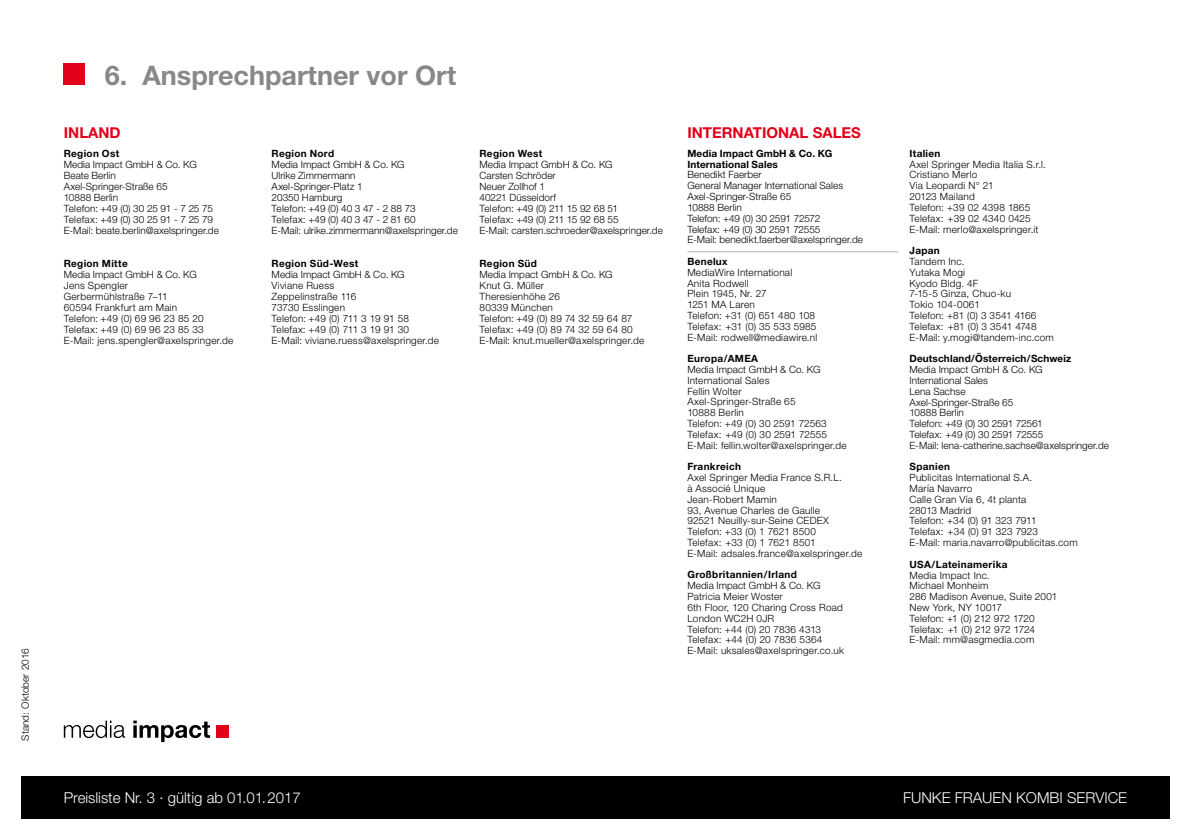
<style>
.page{position:relative;width:1191px;height:840px;background:#fff}
.page>*{position:absolute;margin:0;border:0;box-sizing:border-box;transform-origin:0 0}
.t1{font:700 27px "Helvetica Neue";color:#87888a}
.t2{font:300 15px "Helvetica Neue";color:#fff}
.t3{font:700 15px "Helvetica Neue";color:#e2001a}
.t4{font:300 10px/10.8px "Helvetica Neue";letter-spacing:.015em;color:#000}
.t5{font:700 10px "Helvetica Neue";letter-spacing:.03em;color:#000}
.t6{font:700 10px/10.8px "Helvetica Neue";letter-spacing:.01em;color:#000}
</style>
<div class="page">
<div style="left:21px;top:775px;width:1148px;height:43px;background:#000"></div>
<div style="left:64px;top:64px;width:21px;height:21px;background:#e2001a"></div>
<svg style="left:64px;top:720px;width:61px;height:17px"></svg>
<svg style="left:133px;top:720px;width:77px;height:21px"></svg>
<div style="left:216px;top:724px;width:12px;height:12px;background:#e2001a"></div>
<hr style="left:687px;top:251px;width:211px;height:1px;background:#b1b3b4">
<p class="t4" style="left:20px;top:740px;width:94px;rotate:-90deg">Stand: Oktober 2016</p>
<h1 class="t1" style="left:105px;top:59px;width:353px">6. Ansprechpartner vor Ort</h1>
<h2 class="t3" style="left:64px;top:123px;width:58px">INLAND</h2>
<h2 class="t3" style="left:687px;top:123px;width:175px">INTERNATIONAL SALES</h2>
<p class="t6" style="left:687px;top:147px;width:146px">Media Impact GmbH &amp; Co. KG<br>International Sales</p>
<p class="t4" style="left:687px;top:169px;width:177px">Benedikt Faerber<br>General Manager International Sales<br>Axel-Springer-Straße 65<br>10888 Berlin<br>Telefon: +49 (0) 30 2591 72572<br>Telefax: +49 (0) 30 2591 72555<br>E-Mail: benedikt.faerber@axelspringer.de</p>
<p class="t5" style="left:687px;top:255px;width:42px">Benelux</p>
<p class="t4" style="left:687px;top:266px;width:131px">MediaWire International<br>Anita Rodwell<br>Plein 1945, Nr. 27<br>1251 MA Laren<br>Telefon: +31 (0) 651 480 108<br>Telefax: +31 (0) 35 533 5985<br>E-Mail: rodwell@mediawire.nl</p>
<p class="t5" style="left:687px;top:352px;width:72px">Europa/AMEA</p>
<p class="t4" style="left:687px;top:363px;width:161px">Media Impact GmbH &amp; Co. KG<br>International Sales<br>Fellin Wolter<br>Axel-Springer-Straße 65<br>10888 Berlin<br>Telefon: +49 (0) 30 2591 72563<br>Telefax: +49 (0) 30 2591 72555<br>E-Mail: fellin.wolter@axelspringer.de</p>
<p class="t5" style="left:687px;top:460px;width:55px">Frankreich</p>
<p class="t4" style="left:687px;top:471px;width:176px">Axel Springer Media France S.R.L.<br>à Associé Unique<br>Jean-Robert Mamin<br>93, Avenue Charles de Gaulle<br>92521 Neuilly-sur-Seine CEDEX<br>Telefon: +33 (0) 1 7621 8500<br>Telefax: +33 (0) 1 7621 8501<br>E-Mail: adsales.france@axelspringer.de</p>
<p class="t5" style="left:687px;top:568px;width:111px">Großbritannien/Irland</p>
<p class="t4" style="left:687px;top:579px;width:158px">Media Impact GmbH &amp; Co. KG<br>Patricia Meier Woster<br>6th Floor, 120 Charing Cross Road<br>London WC2H 0JR<br>Telefon: +44 (0) 20 7836 4313<br>Telefax: +44 (0) 20 7836 5364<br>E-Mail: uksales@axelspringer.co.uk</p>
<p class="t5" style="left:64px;top:147px;width:57px">Region Ost</p>
<p class="t4" style="left:64px;top:158px;width:157px">Media Impact GmbH &amp; Co. KG<br>Beate Berlin<br>Axel-Springer-Straße 65<br>10888 Berlin<br>Telefon: +49 (0) 30 25 91 - 7 25 75<br>Telefax: +49 (0) 30 25 91 - 7 25 79<br>E-Mail: beate.berlin@axelspringer.de</p>
<p class="t5" style="left:64px;top:257px;width:65px">Region Mitte</p>
<p class="t4" style="left:64px;top:268px;width:171px">Media Impact GmbH &amp; Co. KG<br>Jens Spengler<br>Gerbermühlstraße 7–11<br>60594 Frankfurt am Main<br>Telefon: +49 (0) 69 96 23 85 20<br>Telefax: +49 (0) 69 96 23 85 33<br>E-Mail: jens.spengler@axelspringer.de</p>
<p class="t5" style="left:272px;top:147px;width:64px">Region Nord</p>
<p class="t4" style="left:272px;top:158px;width:188px">Media Impact GmbH &amp; Co. KG<br>Ulrike Zimmermann<br>Axel-Springer-Platz 1<br>20350 Hamburg<br>Telefon: +49 (0) 40 3 47 - 2 88 73<br>Telefax: +49 (0) 40 3 47 - 2 81 60<br>E-Mail: ulrike.zimmermann@axelspringer.de</p>
<p class="t5" style="left:272px;top:257px;width:88px">Region Süd-West</p>
<p class="t4" style="left:272px;top:268px;width:169px">Media Impact GmbH &amp; Co. KG<br>Viviane Ruess<br>Zeppelinstraße 116<br>73730 Esslingen<br>Telefon: +49 (0) 711 3 19 91 58<br>Telefax: +49 (0) 711 3 19 91 30<br>E-Mail: viviane.ruess@axelspringer.de</p>
<p class="t5" style="left:479px;top:147px;width:64px">Region West</p>
<p class="t4" style="left:479px;top:158px;width:185px">Media Impact GmbH &amp; Co. KG<br>Carsten Schröder<br>Neuer Zollhof 1<br>40221 Düsseldorf<br>Telefon: +49 (0) 211 15 92 68 51<br>Telefax: +49 (0) 211 15 92 68 55<br>E-Mail: carsten.schroeder@axelspringer.de</p>
<p class="t5" style="left:479px;top:257px;width:59px">Region Süd</p>
<p class="t4" style="left:479px;top:268px;width:166px">Media Impact GmbH &amp; Co. KG<br>Knut G. Müller<br>Theresienhöhe 26<br>80339 München<br>Telefon: +49 (0) 89 74 32 59 64 87<br>Telefax: +49 (0) 89 74 32 59 64 80<br>E-Mail: knut.mueller@axelspringer.de</p>
<p class="t5" style="left:909px;top:147px;width:32px">Italien</p>
<p class="t4" style="left:909px;top:158px;width:138px">Axel Springer Media Italia S.r.l.<br>Cristiano Merlo<br>Via Leopardi N° 21<br>20123 Mailand<br>Telefon: +39 02 4398 1865<br>Telefax: +39 02 4340 0425<br>E-Mail: merlo@axelspringer.it</p>
<p class="t5" style="left:909px;top:244px;width:32px">Japan</p>
<p class="t4" style="left:909px;top:255px;width:146px">Tandem Inc.<br>Yutaka Mogi<br>Kyodo Bldg. 4F<br>7-15-5 Ginza, Chuo-ku<br>Tokio 104-0061<br>Telefon: +81 (0) 3 3541 4166<br>Telefax: +81 (0) 3 3541 4748<br>E-Mail: y.mogi@tandem-inc.com</p>
<p class="t6" style="left:909px;top:353px;width:163px">Deutschland/Österreich/Schweiz</p>
<p class="t4" style="left:909px;top:363px;width:201px">Media Impact GmbH &amp; Co. KG<br>International Sales<br>Lena Sachse<br>Axel-Springer-Straße 65<br>10888 Berlin<br>Telefon: +49 (0) 30 2591 72561<br>Telefax: +49 (0) 30 2591 72555<br>E-Mail: lena-catherine.sachse@axelspringer.de</p>
<p class="t5" style="left:909px;top:460px;width:42px">Spanien</p>
<p class="t4" style="left:909px;top:471px;width:170px">Publicitas International S.A.<br>María Navarro<br>Calle Gran Vía 6, 4t planta<br>28013 Madrid<br>Telefon: +34 (0) 91 323 7911<br>Telefax: +34 (0) 91 323 7923<br>E-Mail: maria.navarro@publicitas.com</p>
<p class="t5" style="left:909px;top:557px;width:99px">USA/Lateinamerika</p>
<p class="t4" style="left:909px;top:569px;width:149px">Media Impact Inc.<br>Michael Monheim<br>286 Madison Avenue, Suite 2001<br>New York, NY 10017<br>Telefon: +1 (0) 212 972 1720<br>Telefax: +1 (0) 212 972 1724<br>E-Mail: mm@asgmedia.com</p>
<h2 class="t2" style="left:64px;top:787px;width:238px">Preisliste Nr. 3 · gültig ab 01.01.2017</h2>
<h2 class="t2" style="left:903px;top:787px;width:226px">FUNKE FRAUEN KOMBI SERVICE</h2>
</div>
